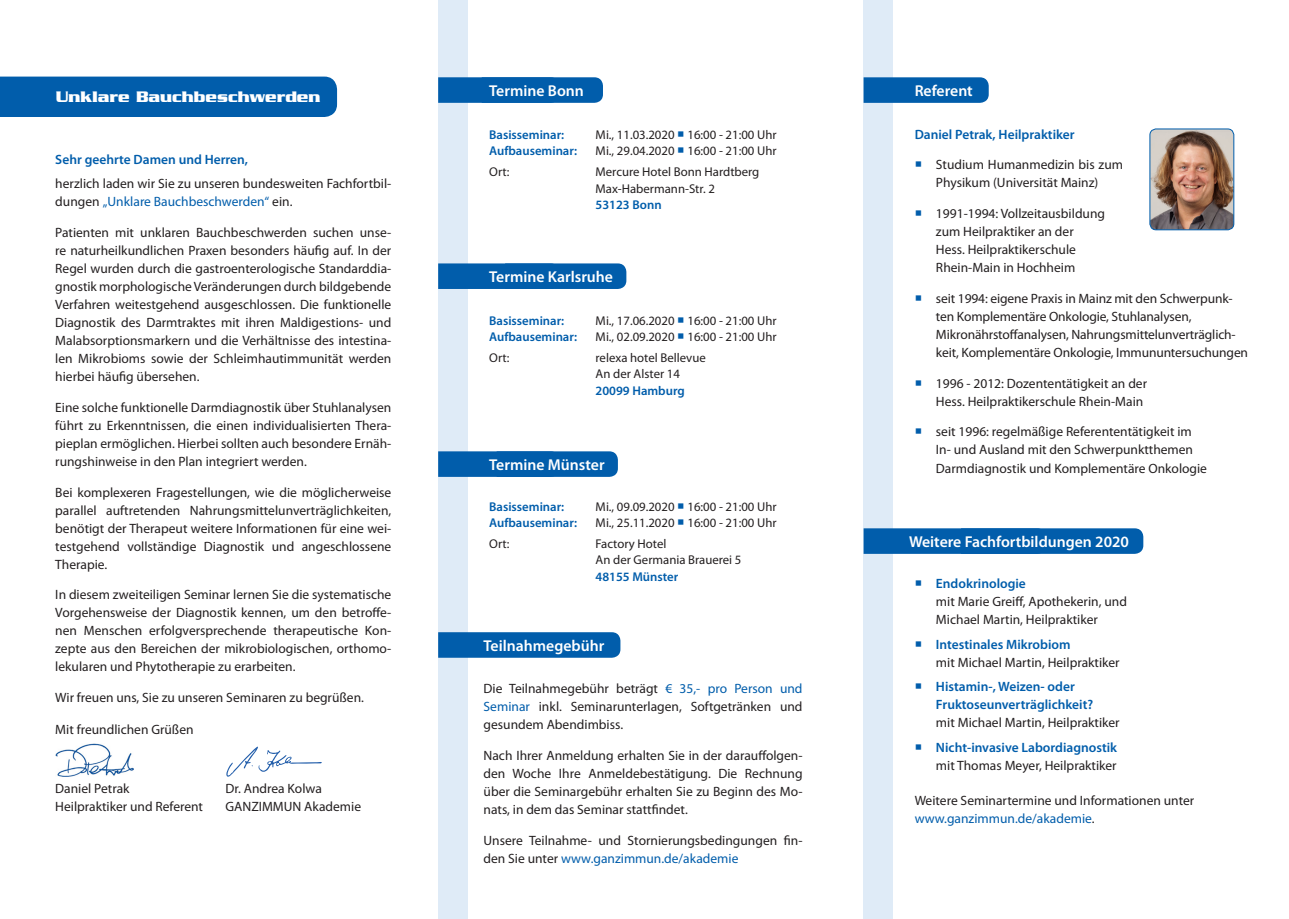
<style>
.page{position:relative;width:1289px;height:919px;background:#fff}
.page>*{position:absolute;margin:0;border:0;box-sizing:border-box;transform-origin:0 0}
.t1{font:700 16.5px "Serpentine";color:#fff}
.t2{font:600 15.75px "Myriad Pro";color:#fff}
.Absatzformat_1{font:13.5px/18px "Myriad Pro";color:#231f20}
.t3{font:600 13.5px/18px "Myriad Pro";color:#015dab}
.Absatzformat_1-2{font:13.5px "Myriad Pro";color:#015dab}
.Absatzformat_1-3{font:12.75px "Myriad Pro";color:#231f20}
.Termin__Uhrzeit{font:12.75px "Myriad Pro";color:#231f20}
.Absatzformat_1-4{font:600 12.75px "Myriad Pro";color:#015dab}
.Termin__Uhrzeit-2{font:600 12.75px "Myriad Pro";color:#015dab}
.s1{color:#015dab}
.s2{font-weight:600;color:#015dab}
.s3{font-weight:400;color:#231f20}
.s4{color:#231f20}
</style>
<div class="page">
<div style="left:0;top:77px;width:337px;height:40px;background:#015dab"></div>
<div style="left:438px;top:0;width:30px;height:918px;background:#dfebf7"></div>
<div style="left:863px;top:0;width:30px;height:918px;background:#dfebf7"></div>
<svg style="left:438px;top:77px;width:165px;height:26px;background:#0560ac"></svg>
<svg style="left:438px;top:451px;width:180px;height:26px;background:#0660ac"></svg>
<div style="left:438px;top:263px;width:188px;height:26px;background:#015dab"></div>
<div style="left:438px;top:632px;width:182px;height:25px;background:#015dab"></div>
<img style="left:55px;top:743px;width:78px;height:34px">
<svg style="left:226px;top:746px;width:96px;height:30px"></svg>
<svg style="left:863px;top:77px;width:125px;height:26px;background:#0861ad"></svg>
<img style="left:1149px;top:129px;width:84px;height:101px">
<div style="left:1149px;top:129px;width:85px;height:101px;border:1px solid #015dab;border-radius:6px"></div>
<svg style="left:863px;top:528px;width:280px;height:26px;background:#0560ac"></svg>
<p class="t1" style="left:56px;top:87px;width:266px">Unklare Bauchbeschwerden</p>
<p class="t3" style="left:55px;top:150px;width:194px">Sehr geehrte Damen und Herren,</p>
<p class="Absatzformat_1" style="left:55px;top:175px;width:337px">herzlich laden wir Sie zu unseren bundesweiten Fachfortbil&shy;dungen <span class="s1">„Unklare Bauchbeschwerden“</span> ein.</p>
<p class="Absatzformat_1" style="left:55px;top:223px;width:337px;text-align:justify">Patienten mit unklaren Bauchbeschwerden suchen unse&shy;re naturheilkundlichen Praxen besonders häufig auf. In der Regel wurden durch die gastroenterologische Standarddia&shy;gnostik morphologische Veränderungen durch bildgebende Verfahren weitestgehend ausgeschlossen. Die funktionelle Diagnostik des Darmtraktes mit ihren Maldigestions- und Malabsorptionsmarkern und die Verhältnisse des intestina&shy;len Mikrobioms sowie der Schleimhautimmunität werden hierbei häufig übersehen.</p>
<p class="Absatzformat_1" style="left:55px;top:398px;width:337px;text-align:justify">Eine solche funktionelle Darmdiagnostik über Stuhlanalysen führt zu Erkenntnissen, die einen individualisierten Thera&shy;pieplan ermöglichen. Hierbei sollten auch besondere Ernäh&shy;rungshinweise in den Plan integriert werden.</p>
<p class="Absatzformat_1" style="left:55px;top:483px;width:337px;text-align:justify">Bei komplexeren Fragestellungen, wie die möglicherweise parallel auftretenden Nahrungsmittelunverträglichkeiten, benötigt der Therapeut weitere Informationen für eine wei&shy;testgehend vollständige Diagnostik und angeschlossene Therapie.</p>
<p class="Absatzformat_1" style="left:55px;top:586px;width:337px;text-align:justify">In diesem zweiteiligen Seminar lernen Sie die systematische Vorgehensweise der Diagnostik kennen, um den betroffe&shy;nen Menschen erfolgversprechende therapeutische Kon&shy;zepte aus den Bereichen der mikrobiologischen, orthomo&shy;lekularen und Phytotherapie zu erarbeiten.</p>
<p class="Absatzformat_1" style="left:55px;top:688px;width:310px">Wir freuen uns, Sie zu unseren Seminaren zu begrüßen.</p>
<p class="Absatzformat_1" style="left:55px;top:721px;width:140px">Mit freundlichen Grüßen</p>
<p class="Absatzformat_1" style="left:55px;top:779px;width:76px">Daniel Petrak</p>
<p class="Absatzformat_1" style="left:225px;top:779px;width:98px">Dr. Andrea Kolwa</p>
<p class="Absatzformat_1" style="left:55px;top:797px;width:149px">Heilpraktiker und Referent</p>
<p class="Absatzformat_1" style="left:225px;top:797px;width:137px">GANZIMMUN Akademie</p>
<p class="t2" style="left:489px;top:82px;width:96px">Termine Bonn</p>
<p class="Termin__Uhrzeit-2" style="left:489px;top:127px;width:77px">Basisseminar:</p>
<p class="Termin__Uhrzeit" style="left:595px;top:127px;width:182px">Mi., 11.03.2020 <span class="s1">○</span> 16:00 - 21:00 Uhr</p>
<p class="Absatzformat_1-4" style="left:489px;top:144px;width:89px">Aufbauseminar:</p>
<p class="Absatzformat_1-3" style="left:595px;top:144px;width:182px">Mi., 29.04.2020 <span class="s1">○</span> 16:00 - 21:00 Uhr</p>
<p class="Absatzformat_1-3" style="left:489px;top:165px;width:22px">Ort:</p>
<p class="Absatzformat_1-3" style="left:595px;top:165px;width:165px">Mercure Hotel Bonn Hardtberg</p>
<p class="Absatzformat_1-3" style="left:595px;top:181px;width:121px">Max-Habermann-Str. 2</p>
<p class="Absatzformat_1-4" style="left:595px;top:198px;width:67px">53123 Bonn</p>
<p class="t2" style="left:489px;top:268px;width:125px">Termine Karlsruhe</p>
<p class="Termin__Uhrzeit-2" style="left:489px;top:313px;width:77px">Basisseminar:</p>
<p class="Termin__Uhrzeit" style="left:595px;top:313px;width:182px">Mi., 17.06.2020 <span class="s1">○</span> 16:00 - 21:00 Uhr</p>
<p class="Termin__Uhrzeit-2" style="left:489px;top:330px;width:89px">Aufbauseminar:</p>
<p class="Termin__Uhrzeit" style="left:595px;top:330px;width:182px">Mi., 02.09.2020 <span class="s1">○</span> 16:00 - 21:00 Uhr</p>
<p class="Absatzformat_1-3" style="left:489px;top:350px;width:22px">Ort:</p>
<p class="Absatzformat_1-3" style="left:595px;top:350px;width:112px">relexa hotel Bellevue</p>
<p class="Absatzformat_1-3" style="left:595px;top:367px;width:86px">An der Alster 14</p>
<p class="Absatzformat_1-4" style="left:595px;top:383px;width:91px">20099 Hamburg</p>
<p class="t2" style="left:489px;top:455px;width:117px">Termine Münster</p>
<p class="Termin__Uhrzeit-2" style="left:489px;top:499px;width:77px">Basisseminar:</p>
<p class="Termin__Uhrzeit" style="left:595px;top:499px;width:182px">Mi., 09.09.2020 <span class="s1">○</span> 16:00 - 21:00 Uhr</p>
<p class="Absatzformat_1-4" style="left:489px;top:515px;width:89px">Aufbauseminar:</p>
<p class="Absatzformat_1-3" style="left:595px;top:515px;width:182px">Mi., 25.11.2020 <span class="s1">○</span> 16:00 - 21:00 Uhr</p>
<p class="Absatzformat_1-3" style="left:489px;top:536px;width:22px">Ort:</p>
<p class="Absatzformat_1-3" style="left:595px;top:536px;width:72px">Factory Hotel</p>
<p class="Absatzformat_1-3" style="left:595px;top:553px;width:147px">An der Germania Brauerei 5</p>
<p class="Absatzformat_1-4" style="left:595px;top:569px;width:84px">48155 Münster</p>
<p class="t2" style="left:483px;top:636px;width:122px">Teilnahmegebühr</p>
<p class="Absatzformat_1" style="left:483px;top:680px;width:320px;text-align:justify">Die Teilnahmegebühr beträgt <span class="s1">€ 35,- pro Person und Seminar</span> inkl. Seminarunterlagen, Softgetränken und gesundem Abendimbiss.</p>
<p class="Absatzformat_1" style="left:483px;top:746px;width:320px;text-align:justify">Nach Ihrer Anmeldung erhalten Sie in der darauffolgen&shy;den Woche Ihre Anmeldebestätigung. Die Rechnung über die Seminargebühr erhalten Sie zu Beginn des Mo&shy;nats, in dem das Seminar stattfindet.</p>
<p class="Absatzformat_1" style="left:483px;top:831px;width:320px">Unsere Teilnahme- und Stornierungsbedingungen fin&shy;den Sie unter <span class="s1">www.ganzimmun.de/akademie</span></p>
<p class="t2" style="left:914px;top:82px;width:60px">Referent</p>
<p class="t3" style="left:914px;top:125px;width:161px">Daniel Petrak, Heilpraktiker</p>
<p class="Absatzformat_1" style="left:935px;top:156px;width:189px">Studium Humanmedizin bis zum<br>Physikum (Universität Mainz)</p>
<p class="Absatzformat_1" style="left:935px;top:205px;width:171px">1991-1994: Vollzeitausbildung zum Heilpraktiker an der<br>Hess. Heilpraktikerschule<br>Rhein-Main in Hochheim</p>
<p class="Absatzformat_1" style="left:935px;top:289px;width:314px">seit 1994: eigene Praxis in Mainz mit den Schwerpunk&shy;ten Komplementäre Onkologie, Stuhlanalysen, Mikronährstoffanalysen, Nahrungsmittelunverträglich&shy;keit, Komplementäre Onkologie, Immununtersuchungen</p>
<p class="Absatzformat_1" style="left:935px;top:374px;width:213px">1996 - 2012: Dozententätigkeit an der<br>Hess. Heilpraktikerschule Rhein-Main</p>
<p class="Absatzformat_1" style="left:935px;top:423px;width:272px">seit 1996: regelmäßige Referententätigkeit im<br>In- und Ausland mit den Schwerpunktthemen<br>Darmdiagnostik und Komplementäre Onkologie</p>
<p class="t2" style="left:909px;top:533px;width:221px">Weitere Fachfortbildungen 2020</p>
<p class="Absatzformat_1" style="left:935px;top:575px;width:192px"><span class="s2">Endokrinologie<br></span>mit Marie Greiff, Apothekerin, und<br>Michael Martin, Heilpraktiker</p>
<p class="Absatzformat_1" style="left:935px;top:635px;width:185px"><span class="s2">Intestinales Mikrobiom<br></span>mit Michael Martin, Heilpraktiker</p>
<p class="t3" style="left:935px;top:678px;width:185px">Histamin-, Weizen- oder<br>Fruktoseunverträglichkeit?<br><span class="s3">mit Michael Martin, Heilpraktiker</span></p>
<p class="t3" style="left:935px;top:738px;width:183px">Nicht-invasive Labordiagnostik <span class="s3">mit Thomas Meyer, Heilpraktiker</span></p>
<p class="Absatzformat_1" style="left:914px;top:791px;width:281px">Weitere Seminartermine und Informationen unter</p>
<p class="Absatzformat_1-2" style="left:914px;top:810px;width:181px">www.ganzimmun.de/akademie<span class="s4">.</span></p>
</div>
